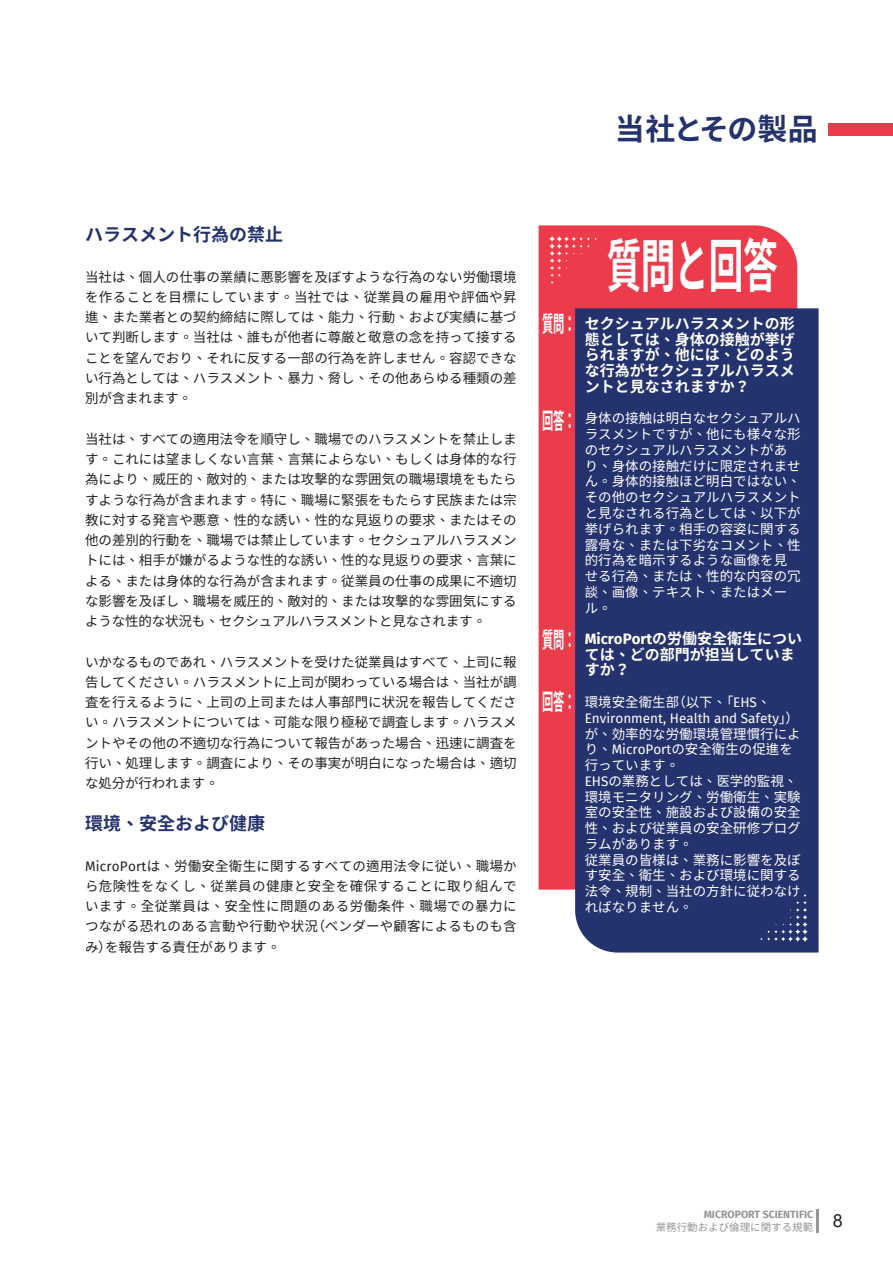
<style>
.page{position:relative;width:893px;height:1263px;background:#fff}
.page>*{position:absolute;margin:0;border:0;box-sizing:border-box;transform-origin:0 0}
.t1{font:700 57.9px "Noto Sans CJ Ktc";letter-spacing:-.02em;color:#fff;scale:.6 1}
.t2{font:700 30px "Noto Sans CJ Ktc";letter-spacing:-.02em;color:#24326d}
.t3{font:700 22.5px "Noto Sans CJ Ktc";letter-spacing:-.02em;color:#fff;scale:.5 1}
.t4{font:700 18px "Noto Sans CJ Ktc";color:#24326d}
.t5{font:700 15px/15.8px "Noto Sans CJ Ktc";color:#fff;text-align:justify}
.t6{font:13.5px/20.2px "Noto Sans CJ Ktc";color:#231f20;text-align:justify}
.t7{font:13.5px/15.8px "Noto Sans CJ Ktc";color:#fff}
.t8{font:13.5px "Fira Sans";color:#fff}
.t9{font:700 10.5px "Fira Sans";color:#939598}
.t10{font:10.5px "Noto Sans CJ Ktc";color:#939598}
.s1{font-family:"Fira Sans"}
.s2{font-family:"Noto Sans CJ Ktc"}
</style>
<div class="page">
<hr style="left:816px;top:1209px;width:3px;height:23px;background:#939598">
<div style="left:828px;top:124px;width:65px;height:12px;background:#ec3c4b"></div>
<div style="left:539px;top:225px;width:258px;height:665px;background:#ec3c4b"></div>
<div style="left:575px;top:308px;width:244px;height:644px;background:#24326d"></div>
<svg style="left:549px;top:236px;width:48px;height:48px;background:#ed4856"></svg>
<svg style="left:760px;top:894px;width:48px;height:48px;background:#313e76"></svg>
<h2 class="t2" style="left:615px;top:112px;width:204px">当社とその製品</h2>
<h3 class="t4" style="left:85px;top:224px;width:199px">ハラスメント行為の禁止</h3>
<p class="t6" style="left:85px;top:267px;width:433px">当社は、個人の仕事の業績に悪影響を及ぼすような行為のない労働環境を作ることを目標にしています。当社では、従業員の雇用や評価や昇進、また業者との契約締結に際しては、能力、行動、および実績に基づいて判断します。当社は、誰もが他者に尊厳と敬意の念を持って接することを望んでおり、それに反する一部の行為を許しません。容認できない行為としては、ハラスメント、暴力、脅し、その他あらゆる種類の差別が含まれます。</p>
<p class="t6" style="left:85px;top:429px;width:433px">当社は、すべての適用法令を順守し、職場でのハラスメントを禁止します。これには望ましくない言葉、言葉によらない、もしくは身体的な行為により、威圧的、敵対的、または攻撃的な雰囲気の職場環境をもたらすような行為が含まれます。特に、職場に緊張をもたらす民族または宗教に対する発言や悪意、性的な誘い、性的な見返りの要求、またはその他の差別的行動を、職場では禁止しています。セクシュアルハラスメントには、相手が嫌がるような性的な誘い、性的な見返りの要求、言葉による、または身体的な行為が含まれます。従業員の仕事の成果に不適切な影響を及ぼし、職場を威圧的、敵対的、または攻撃的な雰囲気にするような性的な状況も、セクシュアルハラスメントと見なされます。</p>
<p class="t6" style="left:85px;top:652px;width:433px">いかなるものであれ、ハラスメントを受けた従業員はすべて、上司に報告してください。ハラスメントに上司が関わっている場合は、当社が調査を行えるように、上司の上司または人事部門に状況を報告してください。ハラスメントについては、可能な限り極秘で調査します。ハラスメントやその他の不適切な行為について報告があった場合、迅速に調査を行い、処理します。調査により、その事実が明白になった場合は、適切な処分が行われます。</p>
<h3 class="t4" style="left:85px;top:813px;width:181px">環境、安全および健康</h3>
<p class="t6" style="left:85px;top:856px;width:433px"><span class="s1">MicroPort</span>は、労働安全衛生に関するすべての適用法令に従い、職場から危険性をなくし、従業員の健康と安全を確保することに取り組んでいます。全従業員は、安全性に問題のある労働条件、職場での暴力につながる恐れのある言動や行動や状況（ベンダーや顧客によるものも含み）を報告する責任があります。</p>
<h3 class="t3" style="left:542px;top:311px;width:68px">質問：</h3>
<h3 class="t3" style="left:542px;top:408px;width:68px">回答：</h3>
<h3 class="t3" style="left:542px;top:627px;width:68px">質問：</h3>
<h3 class="t3" style="left:542px;top:689px;width:68px">回答：</h3>
<h1 class="t1" style="left:607px;top:233px;width:286px">質問と回答</h1>
<p class="t5" style="left:585px;top:316px;width:211px">セクシュアルハラスメントの形態としては、身体の接触が挙げられますが、他には、どのような行為がセクシュアルハラスメントと見なされますか？</p>
<p class="t7" style="left:585px;top:411px;width:217px">身体の接触は明白なセクシュアルハラスメントですが、他にも様々な形のセクシュアルハラスメントがあり、身体の接触だけに限定されません。身体的接触ほど明白ではない、その他のセクシュアルハラスメントと見なされる行為としては、以下が挙げられます。相手の容姿に関する露骨な、または下劣なコメント、性的行為を暗示するような画像を見せる行為、または、性的な内容の冗談、画像、テキスト、またはメール。</p>
<p class="t5" style="left:585px;top:631px;width:219px;text-align:left"><span class="s1">MicroPort</span>の労働安全衛生については、どの部門が担当していますか？</p>
<p class="t7" style="left:585px;top:694px;width:187px">環境安全衛生部（以下、「<span class="s1">EHS</span>、</p>
<p class="t8" style="left:585px;top:708px;width:216px">Environment, Health and Safety<span class="s2">」）</span></p>
<p class="t7" style="left:585px;top:726px;width:217px">が、効率的な労働環境管理慣行により、<span class="s1">MicroPort</span>の安全衛生の促進を行っています。<br><span class="s1">EHS</span>の業務としては、医学的監視、環境モニタリング、労働衛生、実験室の安全性、施設および設備の安全性、および従業員の安全研修プログラムがあります。<br>従業員の皆様は、業務に影響を及ぼす安全、衛生、および環境に関する法令、規制、当社の方針に従わなければなりません。</p>
<p class="t9" style="left:704px;top:1206px;width:111px">MICROPORT SCIENTIFIC</p>
<p class="t10" style="left:656px;top:1221px;width:188px">業務行動および倫理に関する規範 <sup>8</sup></p>
</div>
